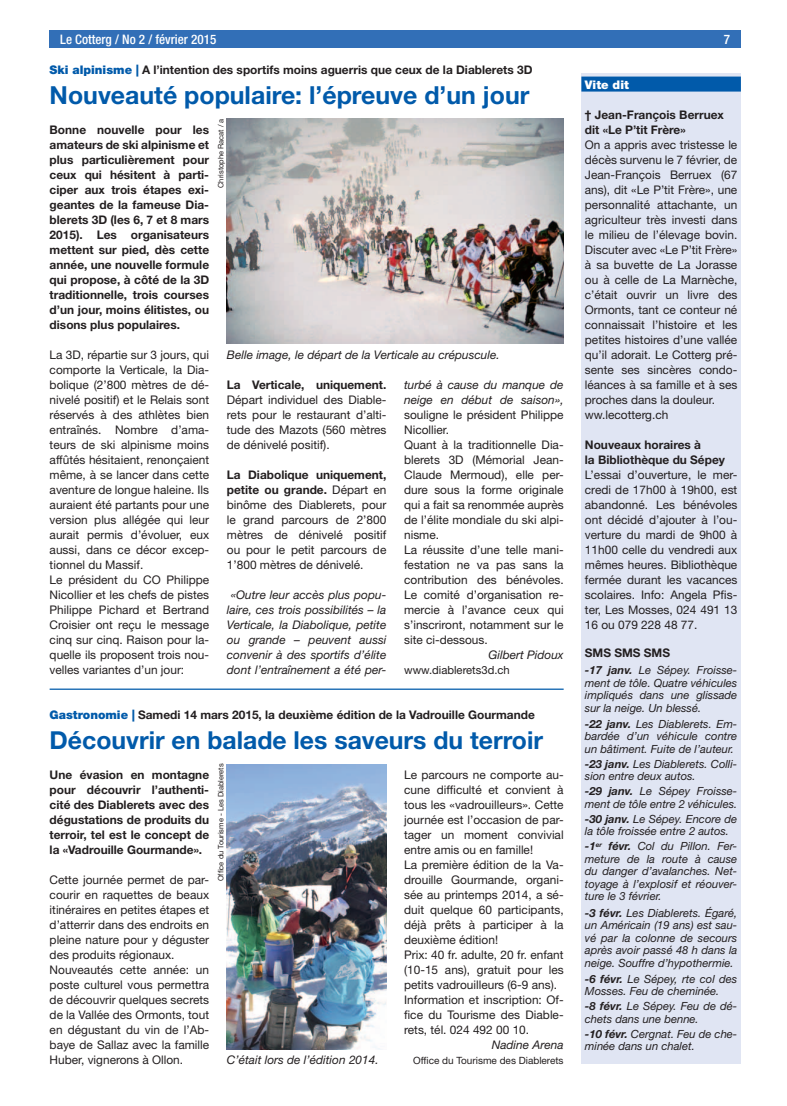
<style>
.page{position:relative;width:787px;height:1106px;background:#fff}
.page>*{position:absolute;margin:0;border:0;box-sizing:border-box;transform-origin:0 0}
.t1{font:700 24.88px "Helvetica Neue LT Std";color:#015aaa}
.t2{font:700 24.75px "Helvetica Neue LT Std";color:#015aaa}
.t3{font:500 condensed 13.12px "Helvetica Neue LT Std";color:#fff}
.t4{font:11.88px/15px "Helvetica Neue LT Std";color:#231f20}
.t5{font:700 11.88px/15px "Helvetica Neue LT Std";color:#231f20;text-align:justify}
.t6{font:italic 11.88px/15px "Helvetica Neue LT Std";color:#231f20;text-align:center}
.t7{font:900 11.88px "Helvetica Neue LT Std";color:#fff}
.t8{font:italic 11.25px/12.5px "Helvetica Neue LT Std";color:#231f20}
.t9{font:11.25px "Helvetica Neue LT Std";color:#231f20}
.t10{font:10px "Helvetica Neue LT Std";color:#231f20}
.t11{font:7.5px "Helvetica Neue LT Std";color:#231f20}
.s1{font-weight:900;color:#015aaa}
.s2{font-weight:700}
</style>
<div class="page">
<div style="left:50px;top:30px;width:691px;height:18px;background:#326fb7"></div>
<div style="left:581px;top:74px;width:160px;height:990px;background:#e0e5f3"></div>
<div style="left:581px;top:77px;width:160px;height:15px;background:#015aaa"></div>
<hr style="left:50px;top:688px;width:513px;height:2px;background:#015aaa">
<img style="left:227px;top:119px;width:336px;height:225px">
<img style="left:227px;top:764px;width:159px;height:285px">
<p class="t3" style="left:60px;top:34px;width:158px">Le Cotterg / No 2 / février 2015</p>
<p class="t3" style="left:724px;top:34px;width:8px">7</p>
<p class="t5" style="left:50px;top:63px;width:484px"><span class="s1">Ski alpinisme |</span> A l’intention des sportifs moins aguerris que ceux de la Diablerets 3D</p>
<h1 class="t1" style="left:50px;top:86px;width:481px">Nouveauté populaire: l’épreuve d’un jour</h1>
<p class="t5" style="left:50px;top:123px;width:161px">Bonne nouvelle pour les amateurs de ski alpinisme et plus particulièrement pour ceux qui hésitent à parti&shy;ciper aux trois étapes exi&shy;geantes de la fameuse Dia&shy;blerets 3D (les 6, 7 et 8 mars 2015). Les organisateurs mettent sur pied, dès cette année, une nouvelle formule qui propose, à côté de la 3D traditionnelle, trois courses d’un jour, moins élitistes, ou disons plus populaires.</p>
<p class="t4" style="left:50px;top:348px;width:161px">La 3D, répartie sur 3 jours, qui comporte la Verticale, la Dia&shy;bolique (2’800 mètres de dé&shy;nivelé positif) et le Relais sont réservés à des athlètes bien entraînés. Nombre d’ama&shy;teurs de ski alpinisme moins affûtés hésitaient, renonçaient même, à se lancer dans cette aventure de longue haleine. Ils auraient été partants pour une version plus allégée qui leur aurait permis d’évoluer, eux aussi, dans ce décor excep&shy;tionnel du Massif.<br>Le président du CO Philippe<br>Nicollier et les chefs de pistes<br>Philippe Pichard et Bertrand<br>Croisier ont reçu le message cinq sur cinq. Raison pour la&shy;quelle ils proposent trois nou&shy;velles variantes d’un jour:</p>
<p class="t7" style="left:585px;top:80px;width:45px">Vite dit</p>
<p class="t5" style="left:585px;top:108px;width:140px">† Jean-François Berruex dit «Le P’tit Frère»</p>
<p class="t4" style="left:585px;top:138px;width:154px">On a appris avec tristesse le décès survenu le 7 février, de<br>Jean-François Berruex (67 ans), dit «Le P’tit Frère», une personnalité attachante, un agriculteur très investi dans le milieu de l’élevage bovin.<br>Discuter avec «Le P’tit Frère» à sa buvette de La Jorasse ou à celle de La Marnèche, c’était ouvrir un livre des<br>Ormonts, tant ce conteur né connaissait l’histoire et les petites histoires d’une vallée qu’il adorait. Le Cotterg pré&shy;sente ses sincères condo&shy;léances à sa famille et à ses proches dans la douleur. ww.lecotterg.ch</p>
<p class="t5" style="left:585px;top:438px;width:142px">Nouveaux horaires à<br>la Bibliothèque du Sépey</p>
<p class="t4" style="left:585px;top:468px;width:154px;text-align:justify">L’essai d’ouverture, le mer&shy;credi de 17h00 à 19h00, est abandonné. Les bénévoles ont décidé d’ajouter à l’ou&shy;verture du mardi de 9h00 à 11h00 celle du vendredi aux mêmes heures. Bibliothèque fermée durant les vacances scolaires. Info: Angela Pfis&shy;ter, Les Mosses, 024 491 13<br>16 ou 079 228 48 77.</p>
<p class="t5" style="left:585px;top:646px;width:87px">SMS SMS SMS</p>
<p class="t8" style="left:585px;top:665px;width:154px;text-align:justify"><span class="s2">-17 janv.</span> Le Sépey. Froisse&shy;ment de tôle. Quatre véhicules impliqués dans une glissade sur la neige. Un blessé.</p>
<p class="t8" style="left:585px;top:719px;width:154px;text-align:justify"><span class="s2">-22 janv.</span> Les Diablerets. Em&shy;bardée d’un véhicule contre un bâtiment. Fuite de l’auteur.</p>
<p class="t8" style="left:585px;top:759px;width:154px"><span class="s2">-23 janv.</span> Les Diablerets. Colli&shy;sion entre deux autos.</p>
<p class="t8" style="left:585px;top:786px;width:154px"><span class="s2">-29 janv.</span> Le Sépey Froisse&shy;ment de tôle entre 2 véhicules.</p>
<p class="t8" style="left:585px;top:814px;width:154px"><span class="s2">-30 janv.</span> Le Sépey. Encore de la tôle froissée entre 2 autos.</p>
<p class="t8" style="left:585px;top:841px;width:154px;text-align:justify"><span class="s2">-1</span><sup>er</sup> <span class="s2">févr.</span> Col du Pillon. Fer&shy;meture de la route à cause du danger d’avalanches. Net&shy;toyage à l’explosif et réouver&shy;ture le 3 février.</p>
<p class="t8" style="left:585px;top:907px;width:154px;text-align:justify"><span class="s2">-3 févr.</span> Les Diablerets. Égaré, un Américain (19 ans) est sau&shy;vé par la colonne de secours après avoir passé 48 h dans la neige. Souffre d’hypothermie.</p>
<p class="t8" style="left:585px;top:974px;width:154px"><span class="s2">-6 févr.</span> Le Sépey, rte col des<br>Mosses. Feu de cheminée.</p>
<p class="t8" style="left:585px;top:1001px;width:154px"><span class="s2">-8 févr.</span> Le Sépey. Feu de dé&shy;chets dans une benne.</p>
<p class="t8" style="left:585px;top:1029px;width:154px"><span class="s2">-10 févr.</span> Cergnat. Feu de che&shy;minée dans un chalet.</p>
<p class="t11" style="left:218px;top:188px;width:71px;rotate:-90deg">Christophe Racat / a</p>
<p class="t6" style="left:227px;top:348px;width:274px">Belle image, le départ de la Verticale au crépuscule.</p>
<p class="t6" style="left:404px;top:378px;width:161px;text-align:left">turbé à cause du manque de neige en début de saison»,</p>
<p class="t4" style="left:404px;top:408px;width:161px">souligne le président Philippe<br>Nicollier.<br>Quant à la traditionnelle Dia&shy;blerets 3D (Mémorial Jean-<br>Claude Mermoud), elle per&shy;dure sous la forme originale qui a fait sa renommée auprès de l’élite mondiale du ski alpi&shy;nisme.<br>La réussite d’une telle mani&shy;festation ne va pas sans la contribution des bénévoles.<br>Le comité d’organisation re&shy;mercie à l’avance ceux qui s’inscriront, notamment sur le site ci-dessous.</p>
<p class="t6" style="left:488px;top:648px;width:77px">Gilbert Pidoux</p>
<p class="t9" style="left:404px;top:666px;width:107px">www.diablerets3d.ch</p>
<p class="t5" style="left:227px;top:378px;width:161px">La Verticale, uniquement.</p>
<p class="t4" style="left:227px;top:393px;width:161px;text-align:justify">Départ individuel des Diable&shy;rets pour le restaurant d’alti&shy;tude des Mazots (560 mètres de dénivelé positif).</p>
<p class="t4" style="left:227px;top:468px;width:161px;text-align:justify"><span class="s2">La Diabolique uniquement, petite ou grande.</span> Départ en binôme des Diablerets, pour le grand parcours de 2’800 mètres de dénivelé positif ou pour le petit parcours de 1’800 mètres de dénivelé.</p>
<p class="t6" style="left:227px;top:588px;width:161px">«Outre leur accès plus popu&shy;laire, ces trois possibilités – la<br>Verticale, la Diabolique, petite ou grande – peuvent aussi convenir à des sportifs d’élite dont l’entraînement a été per-</p>
<p class="t5" style="left:50px;top:708px;width:487px"><span class="s1">Gastronomie |</span> Samedi 14 mars 2015, la deuxième édition de la Vadrouille Gourmande</p>
<h2 class="t2" style="left:50px;top:731px;width:495px">Découvrir en balade les saveurs du terroir</h2>
<p class="t4" style="left:404px;top:768px;width:161px">Le parcours ne comporte au&shy;cune difficulté et convient à tous les «vadrouilleurs». Cette journée est l’occasion de par&shy;tager un moment convivial entre amis ou en famille!<br>La première édition de la Va&shy;drouille Gourmande, organi&shy;sée au printemps 2014, a sé&shy;duit quelque 60 participants, déjà prêts à participer à la deuxième édition!<br>Prix: 40 fr. adulte, 20 fr. enfant (10-15 ans), gratuit pour les petits vadrouilleurs (6-9 ans).<br>Information et inscription: Of&shy;fice du Tourisme des Diable&shy;rets, tél. 024 492 00 10.</p>
<p class="t6" style="left:492px;top:1038px;width:73px">Nadine Arena</p>
<p class="t10" style="left:413px;top:1057px;width:152px">Office du Tourisme des Diablerets</p>
<p class="t11" style="left:218px;top:881px;width:119px;rotate:-90deg">Office du Tourisme - Les Diablerets</p>
<p class="t5" style="left:50px;top:768px;width:161px">Une évasion en montagne pour découvrir l’authenti&shy;cité des Diablerets avec des dégustations de produits du terroir, tel est le concept de la «Vadrouille Gourmande».</p>
<p class="t4" style="left:50px;top:873px;width:161px">Cette journée permet de par&shy;courir en raquettes de beaux itinéraires en petites étapes et d’atterrir dans des endroits en pleine nature pour y déguster des produits régionaux.<br>Nouveautés cette année: un poste culturel vous permettra de découvrir quelques secrets de la Vallée des Ormonts, tout en dégustant du vin de l’Ab&shy;baye de Sallaz avec la famille<br>Huber, vignerons à Ollon.</p>
<p class="t6" style="left:227px;top:1053px;width:153px">C’était lors de l’édition 2014.</p>
</div>
